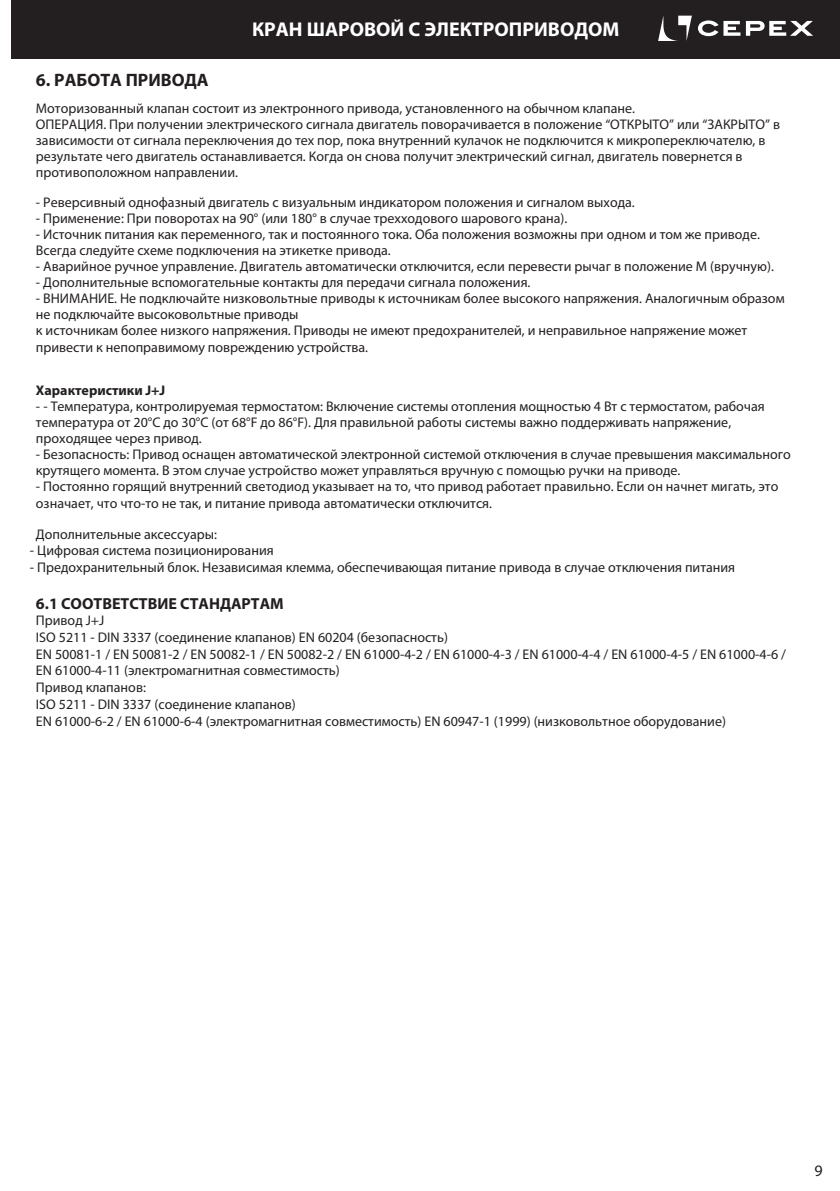
<style>
.page{position:relative;width:840px;height:1191px;background:#fff}
.page>*{position:absolute;margin:0;border:0;box-sizing:border-box;transform-origin:0 0}
.t1{font:700 20px "Myriad Pro";color:#fff}
.t2{font:700 18px "Myriad Pro";color:#231f20}
.t3{font:700 16px "Myriad Pro";color:#231f20}
.t4{font:16px "Myriad Pro";color:#231f20}
.t5{font:14px/16px "Myriad Pro";color:#231f20}
.t6{font:700 14px "Myriad Pro";color:#231f20}
</style>
<div class="page">
<div style="left:11px;top:0;width:828px;height:59px;background:#231f20"></div>
<svg style="left:658px;top:16px;width:33px;height:25px"></svg>
<svg style="left:698px;top:20px;width:114px;height:16px"></svg>
<h1 class="t1" style="left:252px;top:17px;width:368px">КРАН ШАРОВОЙ С ЭЛЕКТРОПРИВОДОМ</h1>
<p class="t2" style="left:36px;top:69px;width:174px">6. РАБОТА ПРИВОДА</p>
<p class="t5" style="left:36px;top:100px;width:745px">Моторизованный клапан состоит из электронного привода, установленного на обычном клапане.<br>ОПЕРАЦИЯ. При получении электрического сигнала двигатель поворачивается в положение “ОТКРЫТО” или “ЗАКРЫТО” в зависимости от сигнала переключения до тех пор, пока внутренний кулачок не подключится к микропереключателю, в результате чего двигатель останавливается. Когда он снова получит электрический сигнал, двигатель повернется в противоположном направлении.</p>
<p class="t5" style="left:36px;top:194px;width:600px">- Реверсивный однофазный двигатель с визуальным индикатором положения и сигналом выхода.</p>
<p class="t5" style="left:36px;top:210px;width:532px">- Применение: При поворотах на 90° (или 180° в случае трехходового шарового крана).</p>
<p class="t5" style="left:36px;top:226px;width:725px">- Источник питания как переменного, так и постоянного тока. Оба положения возможны при одном и том же приводе.<br>Всегда следуйте схеме подключения на этикетке привода.</p>
<p class="t5" style="left:36px;top:258px;width:739px">- Аварийное ручное управление. Двигатель автоматически отключится, если перевести рычаг в положение M (вручную).</p>
<p class="t5" style="left:36px;top:274px;width:496px">- Дополнительные вспомогательные контакты для передачи сигнала положения.</p>
<p class="t5" style="left:36px;top:290px;width:749px">- ВНИМАНИЕ. Не подключайте низковольтные приводы к источникам более высокого напряжения. Аналогичным образом не подключайте высоковольтные приводы<br>к источникам более низкого напряжения. Приводы не имеют предохранителей, и неправильное напряжение может привести к непоправимому повреждению устройства.</p>
<p class="t6" style="left:36px;top:381px;width:131px">Характеристики J+J</p>
<p class="t5" style="left:36px;top:398px;width:730px">- - Температура, контролируемая термостатом: Включение системы отопления мощностью 4 Вт с термостатом, рабочая температура от 20°C до 30°C (от 68°F до 86°F). Для правильной работы системы важно поддерживать напряжение, проходящее через привод.</p>
<p class="t5" style="left:36px;top:446px;width:756px">- Безопасность: Привод оснащен автоматической электронной системой отключения в случае превышения максимального крутящего момента. В этом случае устройство может управляться вручную с помощью ручки на приводе.</p>
<p class="t5" style="left:36px;top:478px;width:743px;line-height:16.6px">- Постоянно горящий внутренний светодиод указывает на то, что привод работает правильно. Если он начнет мигать, это означает, что что-то не так, и питание привода автоматически отключится.</p>
<p class="t5" style="left:36px;top:526px;width:182px">Дополнительные аксессуары:</p>
<p class="t5" style="left:30px;top:542px;width:245px">- Цифровая система позиционирования</p>
<p class="t5" style="left:30px;top:559px;width:706px">- Предохранительный блок. Независимая клемма, обеспечивающая питание привода в случае отключения питания</p>
<p class="t3" style="left:36px;top:593px;width:249px">6.1 СООТВЕТСТВИЕ СТАНДАРТАМ</p>
<p class="t5" style="left:36px;top:611px;width:751px;line-height:16.8px">Привод J+J<br>ISO 5211 - DIN 3337 (соединение клапанов) EN 60204 (безопасность)<br>EN 50081-1 / EN 50081-2 / EN 50082-1 / EN 50082-2 / EN 61000-4-2 / EN 61000-4-3 / EN 61000-4-4 / EN 61000-4-5 / EN 61000-4-6 / EN 61000-4-11 (электромагнитная совместимость)<br>Привод клапанов:<br>ISO 5211 - DIN 3337 (соединение клапанов)<br>EN 61000-6-2 / EN 61000-6-4 (электромагнитная совместимость) EN 60947-1 (1999) (низковольтное оборудование)</p>
<p class="t4" style="left:814px;top:1160px;width:10px">9</p>
</div>
